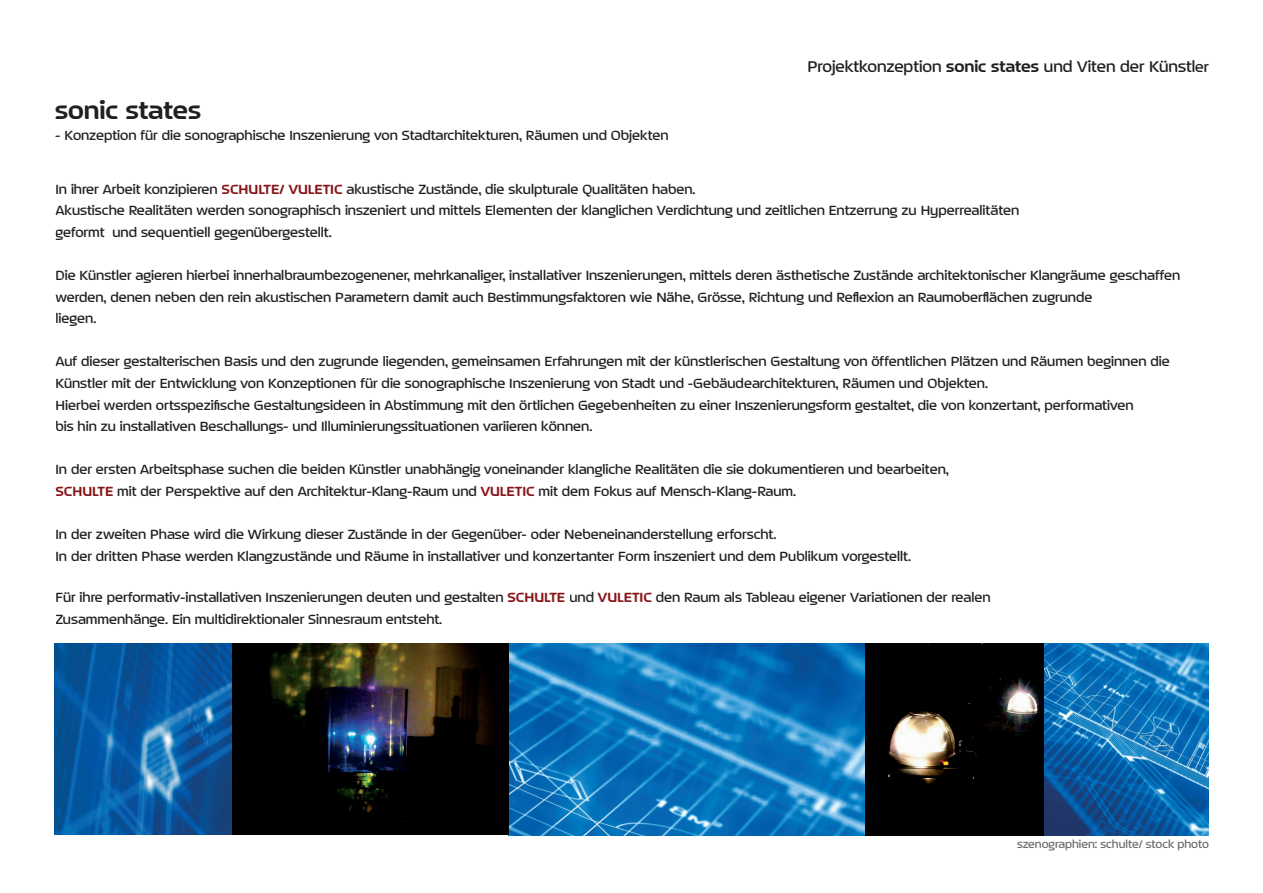
<style>
.page{position:relative;width:1263px;height:893px;background:#fff}
.page>*{position:absolute;margin:0;border:0;box-sizing:border-box;transform-origin:0 0}
.t1{font:700 33px "September";color:#231f20}
.t2{font:500 21px "September";color:#231f20}
.t3{font:500 18px/21.6px "September";color:#231f20}
.t4{font:500 15px "September";color:#6c6d70}
.s1{font-weight:700}
.s2{font-size:19.5px}
.s3{font-weight:700;color:#881619}
</style>
<div class="page">
<img style="left:237px;top:643px;width:628px;height:192px">
<img style="left:54px;top:643px;width:183px;height:192px">
<img style="left:865px;top:643px;width:344px;height:192px">
<h1 class="t1" style="left:55px;top:92px;width:147px">sonic states</h1>
<p class="t3" style="left:55px;top:124px;width:615px">- Konzeption für die sonographische Inszenierung von Stadtarchitekturen, Räumen und Objekten</p>
<p class="t2" style="left:807px;top:55px;width:403px">Projektkonzeption <span class="s1">sonic states</span> und Viten der Künstl<span class="s2">er</span></p>
<p class="t3" style="left:56px;top:177px;width:965px">In ihrer Arbeit konzipieren <span class="s3">SCHULTE/ VULETIC</span> akustische Zustände, die skulpturale Qualitäten haben.<br>Akustische Realitäten werden sonographisch inszeniert und mittels Elementen der klanglichen Verdichtung und zeitlichen Entzerrung zu Hyperrealitäten geformt und sequentiell gegenübergestellt.</p>
<p class="t3" style="left:56px;top:264px;width:1126px">Die Künstler agieren hierbei innerhalbraumbezogenener, mehrkanaliger, installativer Inszenierungen, mittels deren ästhetische Zustände architektonischer Klangräume geschaffen werden, denen neben den rein akustischen Parametern damit auch Bestimmungsfaktoren wie Nähe, Grösse, Richtung und Reflexion an Raumoberflächen zugrunde<br>liegen.</p>
<p class="t3" style="left:56px;top:350px;width:1116px">Auf dieser gestalterischen Basis und den zugrunde liegenden, gemeinsamen Erfahrungen mit der künstlerischen Gestaltung von öffentlichen Plätzen und Räumen beginnen die Künstler mit der Entwicklung von Konzeptionen für die sonographische Inszenierung von Stadt und -Gebäudearchitekturen, Räumen und Objekten.<br>Hierbei werden ortsspezifische Gestaltungsideen in Abstimmung mit den örtlichen Gegebenheiten zu einer Inszenierungsform gestaltet, die von konzertant, performativen<br>bis hin zu installativen Beschallungs- und Illuminierungssituationen variieren können.</p>
<p class="t3" style="left:56px;top:458px;width:895px">In der ersten Arbeitsphase suchen die beiden Künstler unabhängig voneinander klangliche Realitäten die sie dokumentieren und bearbeiten,<br><span class="s3">SCHULTE</span> mit der Perspektive auf den Architektur-Klang-Raum und <span class="s3">VULETIC</span> mit dem Fokus auf Mensch-Klang-Raum.</p>
<p class="t3" style="left:56px;top:523px;width:857px">In der zweiten Phase wird die Wirkung dieser Zustände in der Gegenüber- oder Nebeneinanderstellung erforscht.<br>In der dritten Phase werden Klangzustände und Räume in installativer und konzertanter Form inszeniert und dem Publikum vorgestellt.</p>
<p class="t3" style="left:56px;top:586px;width:937px">Für ihre performativ-installativen Inszenierungen deuten und gestalten <span class="s3">SCHULTE</span> und <span class="s3">VULETIC</span> den Raum als Tableau eigener Variationen der realen<br>Zusammenhänge. Ein multidirektionaler Sinnesraum entsteht.</p>
<p class="t4" style="left:1017px;top:836px;width:193px">szenographien: schulte/ stock photo</p>
</div>
